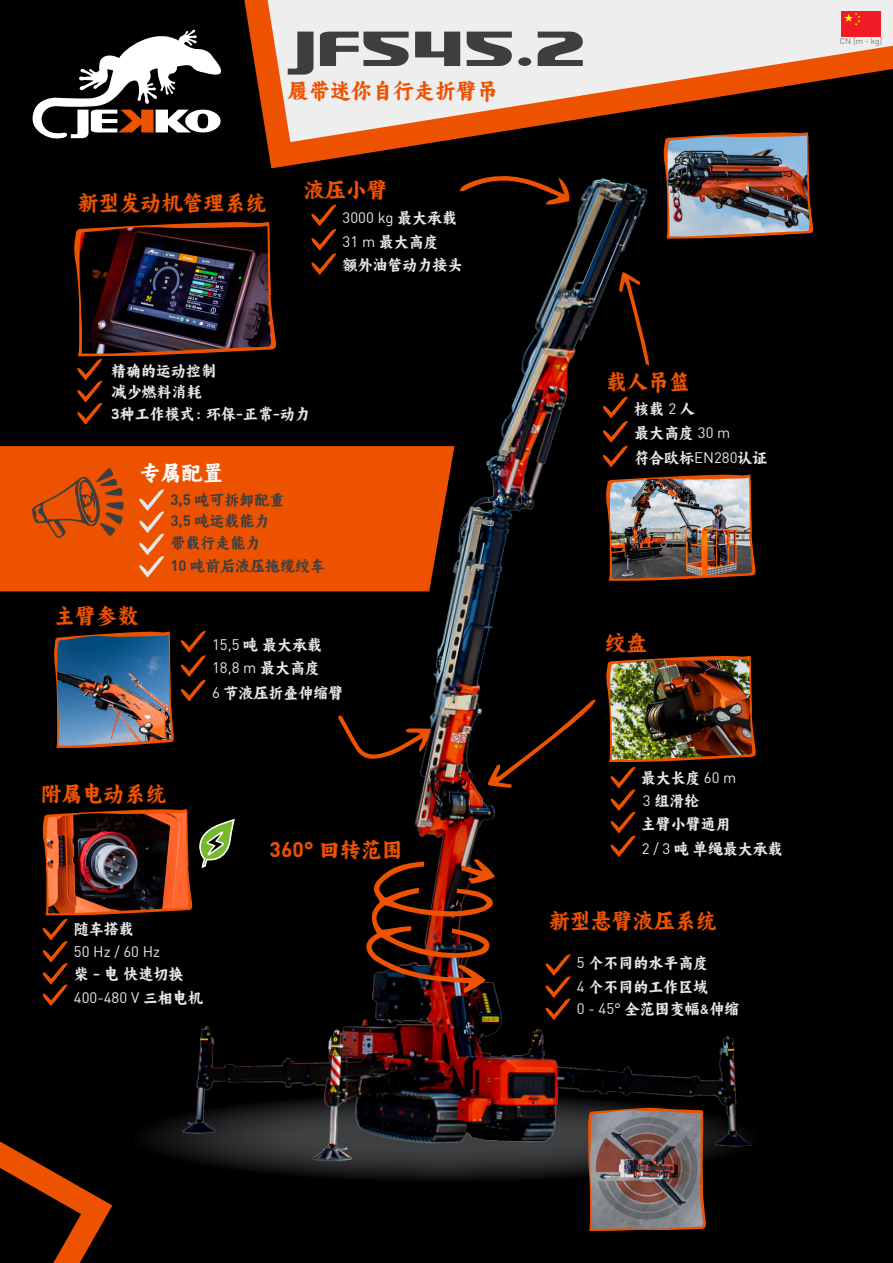
<style>
.page{position:relative;width:893px;height:1263px;background:#000001}
.page>*{position:absolute;margin:0;border:0;box-sizing:border-box;transform-origin:0 0}
.t1{font:21px "Alimama Dong Fang Da Kai";color:#ed5200}
.t2{font:700 21px "DIN Pro";color:#ed5200}
.t3{font:21px "Alimama Dong Fang Da Kai";color:#fff}
.t4{font:15px "Alimama Dong Fang Da Kai";color:#e6e7e9}
.t5{font:15px "DIN";color:#e6e7e9}
.t6{font:15px "Alimama Dong Fang Da Kai";color:#3e3e3f}
.t7{font:300 8.25px "DIN Pro";color:#4f5252}
.s1{font-family:"Alimama Dong Fang Da Kai"}
.s2{font-family:"DIN"}
.s3{font-family:"DIN Pro";font-weight:700}
.s4{font-family:"Alimama Dong Fang Da Kai";font-weight:400}
</style>
<div class="page">
<svg style="left:32px;top:29px;width:190px;height:110px"></svg>
<img style="left:107px;top:168px;width:645px;height:1038px">
<svg style="left:365px;top:859px;width:130px;height:134px"></svg>
<svg style="left:460px;top:175px;width:110px;height:30px"></svg>
<img style="left:588px;top:1107px;width:118px;height:124px">
<img style="left:663px;top:168px;width:150px;height:71px">
<img style="left:606px;top:474px;width:150px;height:107px">
<img style="left:54px;top:631px;width:120px;height:117px">
<svg style="left:488px;top:699px;width:108px;height:89px"></svg>
<svg style="left:619px;top:272px;width:32px;height:94px"></svg>
<svg style="left:0;top:1141px;width:112px;height:122px"></svg>
<svg style="left:42px;top:809px;width:193px;height:197px"></svg>
<img style="left:74px;top:222px;width:202px;height:202px">
<svg style="left:180px;top:631px;width:27px;height:70px"></svg>
<svg style="left:311px;top:204px;width:26px;height:71px"></svg>
<svg style="left:338px;top:715px;width:92px;height:45px"></svg>
<div style="left:0;top:446px;width:454px;height:145px;background:#ed5200"></div>
<img style="left:606px;top:656px;width:150px;height:201px">
<svg style="left:244px;top:0;width:649px;height:168px"></svg>
<svg style="left:139px;top:489px;width:26px;height:88px;background:#eb7131"></svg>
<svg style="left:31px;top:467px;width:94px;height:72px;background:#c74d0d"></svg>
<svg style="left:602px;top:397px;width:27px;height:70px"></svg>
<svg style="left:545px;top:954px;width:26px;height:66px"></svg>
<p class="t1" style="left:288px;top:80px;width:212px">履带迷你自行走折臂吊</p>
<p class="t1" style="left:77px;top:191px;width:190px">新型发动机管理系统</p>
<p class="t1" style="left:304px;top:178px;width:85px">液压小臂</p>
<p class="t5" style="left:343px;top:208px;width:116px">3000 kg <span class="s1">最大承载</span></p>
<p class="t4" style="left:343px;top:234px;width:98px"><span class="s2">31 m</span> 最大高度</p>
<p class="t4" style="left:343px;top:256px;width:121px">额外油管动力接头</p>
<p class="t4" style="left:111px;top:363px;width:107px">精确的运动控制</p>
<p class="t4" style="left:112px;top:384px;width:91px">减少燃料消耗</p>
<p class="t4" style="left:111px;top:406px;width:201px">3种工作模式：环保-正常-动力</p>
<p class="t3" style="left:139px;top:462px;width:85px">专属配置</p>
<p class="t1" style="left:54px;top:605px;width:85px">主臂参数</p>
<p class="t6" style="left:170px;top:492px;width:115px"><span class="s3">3,5</span> 吨可拆卸配重</p>
<p class="t6" style="left:170px;top:513px;width:100px"><span class="s3">3,5</span> 吨运载能力</p>
<p class="t6" style="left:170px;top:535px;width:92px">带载行走能力</p>
<p class="t6" style="left:170px;top:558px;width:156px"><span class="s3">10</span> 吨前后液压拖缆绞车</p>
<p class="t4" style="left:212px;top:637px;width:111px"><span class="s2">15,5</span> 吨最大承载</p>
<p class="t5" style="left:212px;top:659px;width:110px">18,8 m <span class="s1">最大高度</span></p>
<p class="t4" style="left:212px;top:685px;width:133px"><span class="s2">6</span> 节液压折叠伸缩臂</p>
<p class="t1" style="left:40px;top:783px;width:127px">附属电动系统</p>
<p class="t4" style="left:74px;top:921px;width:61px">随车搭载</p>
<p class="t5" style="left:74px;top:942px;width:88px">50 Hz / 60 Hz</p>
<p class="t4" style="left:74px;top:966px;width:111px">柴 - 电 快速切换</p>
<p class="t5" style="left:74px;top:988px;width:131px">400-480 V <span class="s1">三相电机</span></p>
<p class="t2" style="left:270px;top:835px;width:135px">360° <span class="s4">回转范围</span></p>
<p class="t1" style="left:606px;top:370px;width:85px">载人吊篮</p>
<p class="t4" style="left:634px;top:401px;width:62px">核载 <span class="s2">2</span> 人</p>
<p class="t4" style="left:634px;top:425px;width:98px">最大高度 <span class="s2">30 m</span></p>
<p class="t4" style="left:634px;top:449px;width:135px">符合欧标<span class="s2">EN280</span>认证</p>
<p class="t1" style="left:605px;top:632px;width:43px">绞盘</p>
<p class="t4" style="left:641px;top:770px;width:97px">最大长度 <span class="s2">60 m</span></p>
<p class="t4" style="left:641px;top:816px;width:91px">主臂小臂通用</p>
<p class="t4" style="left:642px;top:840px;width:142px"><span class="s2">2 / 3</span> 吨单绳最大承载</p>
<p class="t4" style="left:643px;top:793px;width:58px"><span class="s2">3</span> 组滑轮</p>
<p class="t1" style="left:549px;top:910px;width:169px">新型悬臂液压系统</p>
<p class="t4" style="left:577px;top:955px;width:133px"><span class="s2">5</span> 个不同的水平高度</p>
<p class="t4" style="left:577px;top:979px;width:133px"><span class="s2">4</span> 个不同的工作区域</p>
<p class="t4" style="left:577px;top:1001px;width:164px"><span class="s2">0 - 45°</span> 全范围变幅&amp;伸缩</p>
<p class="t7" style="left:840px;top:36px;width:44px">CN [m - kg]</p>
</div>
